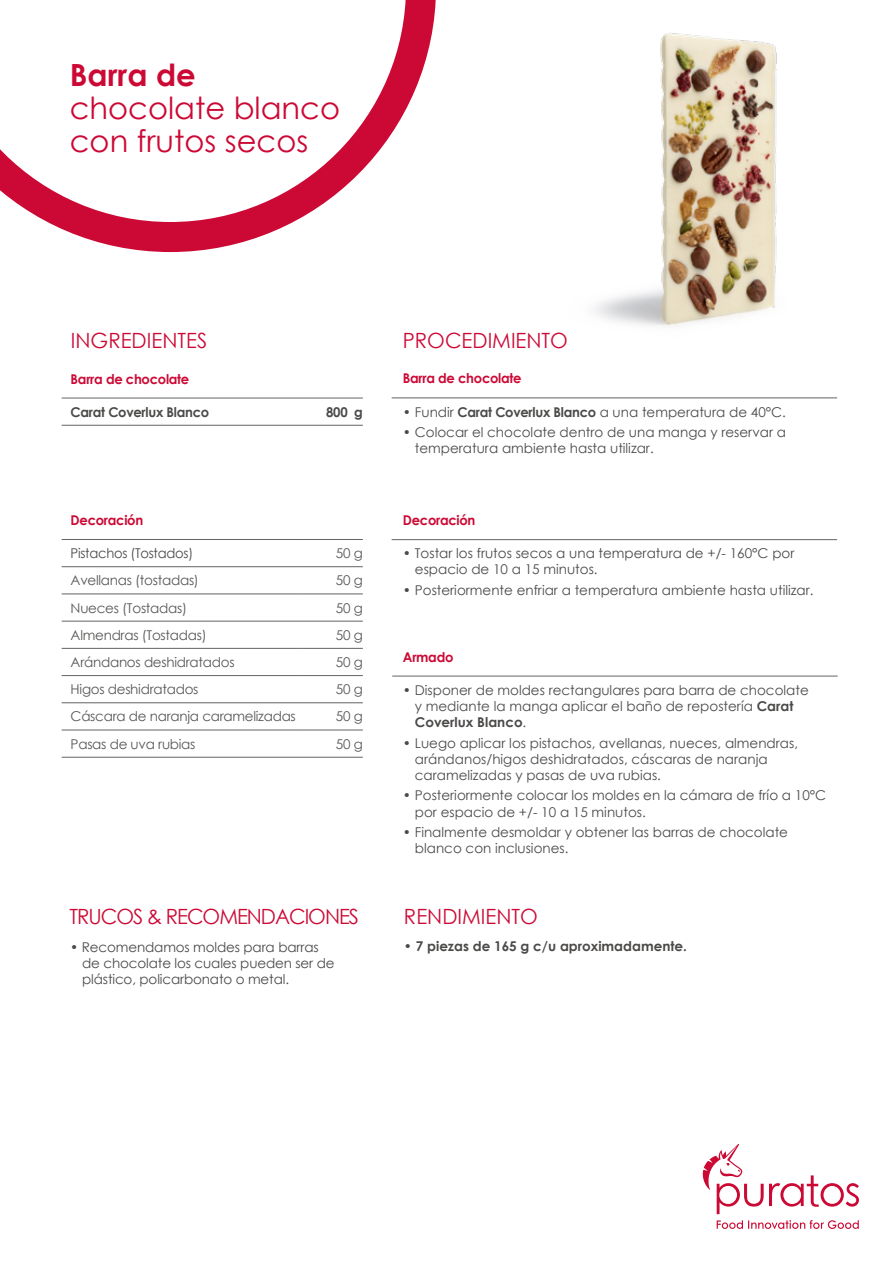
<style>
.page{position:relative;width:893px;height:1263px;background:#fff}
.page>*{position:absolute;margin:0;border:0;box-sizing:border-box;transform-origin:0 0}
.t1{font:30.6px/33.2px "Century Gothic";color:#cc0935}
.t2{font:700 30.6px "Century Gothic";color:#cc0935}
.t3{font:21px "Century Gothic";color:#cc0935}
.t4{font:21px "Century Gothic";letter-spacing:-.05em;color:#cc0935}
.t5{font:13.5px/16.2px "Century Gothic";color:#4b4a49}
.t6{font:13.5px "Century Gothic";letter-spacing:-.02em;color:#575756}
.t7{font:700 13.5px "Century Gothic";letter-spacing:-.02em;color:#cc0935}
.t8{font:700 13.5px "Century Gothic";color:#4b4a49}
.t9{font:700 13.5px "Century Gothic";letter-spacing:-.02em;color:#4a4a49}
.t10{font:13.5px "Century Gothic";letter-spacing:-.02em;color:#4a4a49}
.s1{font-weight:700;color:#4a4a49}
.s2{font-weight:700}
</style>
<div class="page">
<hr style="left:392px;top:397px;width:445px;height:1px;background:#646363">
<hr style="left:392px;top:539px;width:445px;height:1px;background:#646363">
<hr style="left:392px;top:676px;width:446px;height:1px;background:#646363">
<hr style="left:62px;top:398px;width:240px;height:1px;background:#646363">
<hr style="left:302px;top:398px;width:61px;height:1px;background:#646363">
<hr style="left:62px;top:425px;width:240px;height:1px;background:#646363">
<hr style="left:302px;top:425px;width:61px;height:1px;background:#646363">
<hr style="left:62px;top:539px;width:240px;height:1px;background:#646363">
<hr style="left:302px;top:539px;width:61px;height:1px;background:#646363">
<hr style="left:62px;top:566px;width:240px;height:1px;background:#646363">
<hr style="left:302px;top:566px;width:61px;height:1px;background:#646363">
<hr style="left:62px;top:593px;width:240px;height:1px;background:#646363">
<hr style="left:302px;top:593px;width:61px;height:1px;background:#646363">
<hr style="left:62px;top:621px;width:240px;height:1px;background:#646363">
<hr style="left:302px;top:621px;width:61px;height:1px;background:#646363">
<hr style="left:62px;top:648px;width:240px;height:1px;background:#646363">
<hr style="left:302px;top:648px;width:61px;height:1px;background:#646363">
<hr style="left:62px;top:675px;width:240px;height:1px;background:#646363">
<hr style="left:302px;top:675px;width:61px;height:1px;background:#646363">
<hr style="left:62px;top:702px;width:240px;height:1px;background:#646363">
<hr style="left:302px;top:702px;width:61px;height:1px;background:#646363">
<hr style="left:62px;top:730px;width:240px;height:1px;background:#646363">
<hr style="left:302px;top:730px;width:61px;height:1px;background:#646363">
<hr style="left:62px;top:757px;width:240px;height:1px;background:#646363">
<hr style="left:302px;top:757px;width:61px;height:1px;background:#646363">
<svg style="left:717px;top:1220px;width:142px;height:9px"></svg>
<svg style="left:703px;top:1144px;width:156px;height:70px"></svg>
<svg style="left:0;top:0;width:436px;height:252px"></svg>
<img style="left:594px;top:33px;width:183px;height:294px">
<h1 class="t2" style="left:70px;top:52px;width:127px">Barra de</h1>
<h1 class="t1" style="left:70px;top:91px;width:272px">chocolate blanco con frutos secos</h1>
<h2 class="t3" style="left:71px;top:326px;width:138px">INGREDIENTES</h2>
<h2 class="t3" style="left:403px;top:326px;width:167px">PROCEDIMIENTO</h2>
<p class="t7" style="left:71px;top:369px;width:120px">Barra de chocolate</p>
<p class="t9" style="left:71px;top:402px;width:140px">Carat Coverlux Blanco</p>
<p class="t9" style="left:326px;top:402px;width:38px">800 g</p>
<p class="t7" style="left:71px;top:510px;width:74px">Decoración</p>
<p class="t10" style="left:71px;top:544px;width:124px">Pistachos (Tostados)</p>
<p class="t6" style="left:336px;top:544px;width:28px">50 g</p>
<p class="t6" style="left:71px;top:571px;width:130px">Avellanas (tostadas)</p>
<p class="t6" style="left:336px;top:571px;width:28px">50 g</p>
<p class="t6" style="left:71px;top:598px;width:118px">Nueces (Tostadas)</p>
<p class="t6" style="left:336px;top:598px;width:28px">50 g</p>
<p class="t6" style="left:71px;top:625px;width:138px">Almendras (Tostadas)</p>
<p class="t6" style="left:336px;top:625px;width:28px">50 g</p>
<p class="t6" style="left:71px;top:653px;width:165px">Arándanos deshidratados</p>
<p class="t6" style="left:336px;top:653px;width:28px">50 g</p>
<p class="t6" style="left:71px;top:680px;width:129px">Higos deshidratados</p>
<p class="t6" style="left:336px;top:680px;width:28px">50 g</p>
<p class="t6" style="left:71px;top:707px;width:227px">Cáscara de naranja caramelizadas</p>
<p class="t6" style="left:336px;top:707px;width:28px">50 g</p>
<p class="t6" style="left:71px;top:734px;width:126px">Pasas de uva rubias</p>
<p class="t6" style="left:336px;top:734px;width:28px">50 g</p>
<h2 class="t4" style="left:70px;top:901px;width:291px">TRUCOS &amp; RECOMENDACIONES</h2>
<p class="t5" style="left:82px;top:939px;width:254px;text-indent:-12px">• Recomendamos moldes para barras de chocolate los cuales pueden ser de plástico, policarbonato o metal.</p>
<p class="t7" style="left:403px;top:368px;width:120px">Barra de chocolate</p>
<p class="t5" style="left:403px;top:403px;width:385px">• Fundir <span class="s1">Carat Coverlux Blanco</span> a una temperatura de 40°C.</p>
<p class="t5" style="left:415px;top:424px;width:373px;text-indent:-12px">• Colocar el chocolate dentro de una manga y reservar a temperatura ambiente hasta utilizar.</p>
<p class="t7" style="left:403px;top:510px;width:74px">Decoración</p>
<p class="t5" style="left:415px;top:545px;width:381px;text-indent:-12px">• Tostar los frutos secos a una temperatura de +/- 160°C por espacio de 10 a 15 minutos.</p>
<p class="t5" style="left:403px;top:582px;width:412px">• Posteriormente enfriar a temperatura ambiente hasta utilizar.</p>
<p class="t7" style="left:403px;top:646px;width:52px">Armado</p>
<p class="t5" style="left:415px;top:681px;width:395px;text-indent:-12px">• Disponer de moldes rectangulares para barra de chocolate y mediante la manga aplicar el baño de repostería <span class="s2">Carat<br>Coverlux Blanco</span>.</p>
<p class="t5" style="left:415px;top:734px;width:385px;text-indent:-12px">• Luego aplicar los pistachos, avellanas, nueces, almendras, arándanos/higos deshidratados, cáscaras de naranja caramelizadas y pasas de uva rubias.</p>
<p class="t5" style="left:415px;top:787px;width:413px;text-indent:-12px">• Posteriormente colocar los moldes en la cámara de frío a 10°C por espacio de +/- 10 a 15 minutos.</p>
<p class="t5" style="left:415px;top:824px;width:375px;text-indent:-12px">• Finalmente desmoldar y obtener las barras de chocolate blanco con inclusiones.</p>
<h2 class="t3" style="left:404px;top:901px;width:135px">RENDIMIENTO</h2>
<p class="t8" style="left:404px;top:936px;width:284px">• 7 piezas de 165 g c/u aproximadamente.</p>
</div>
